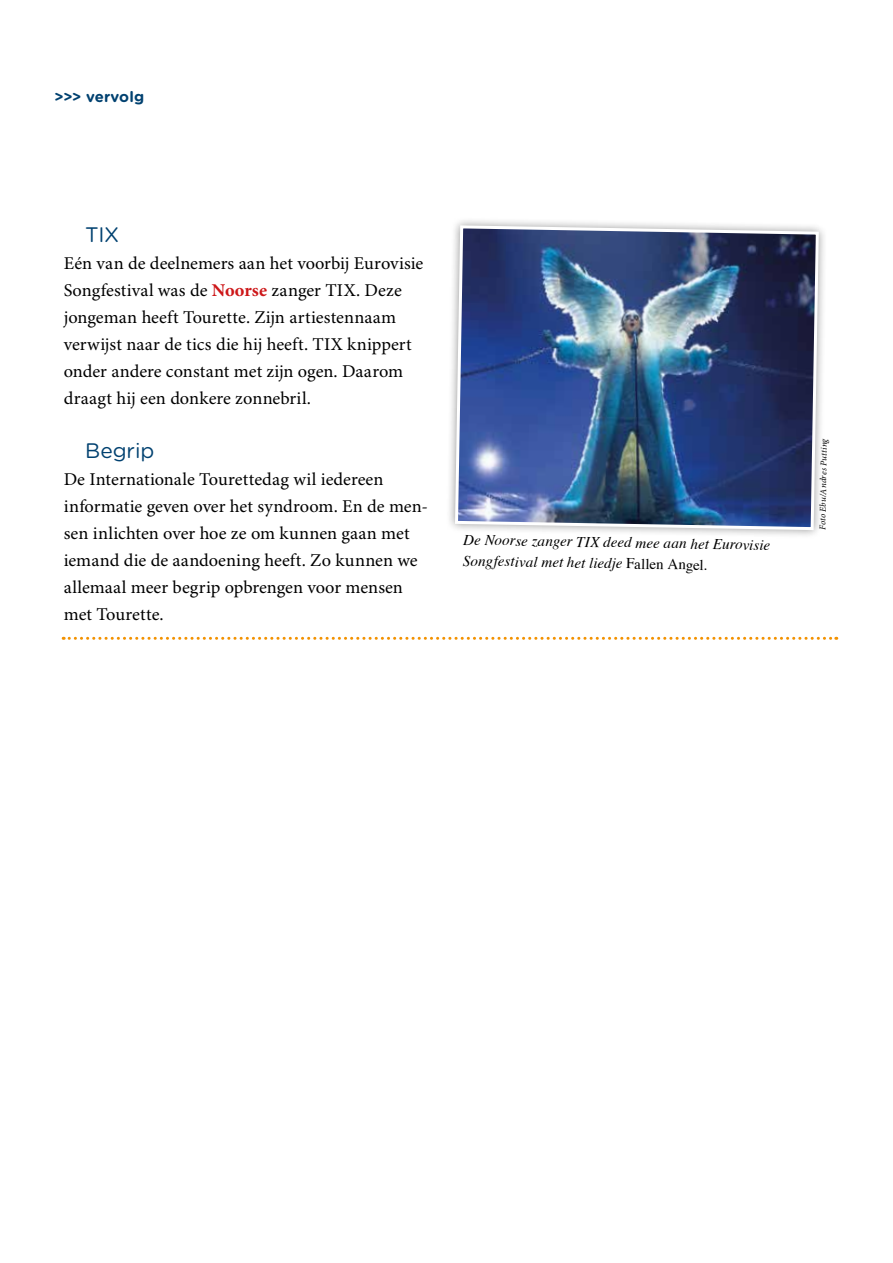
<style>
.page{position:relative;width:893px;height:1263px;background:#fff}
.page>*{position:absolute;margin:0;border:0;box-sizing:border-box;transform-origin:0 0}
.t1{font:21px "Gotham Rounded";letter-spacing:-.01em;color:#004170}
.t2{font:18px/27px "Minion Pro";color:#000}
.t3{font:italic 15px/21px "Times";color:#000}
.t4{font:700 15px "Gotham Rounded";letter-spacing:.005em;color:#004170}
.t5{font:italic 9px "Minion Pro";color:#000}
.s1{font-weight:700;color:#cd1719}
.s2{font-style:normal}
</style>
<div class="page">
<svg style="left:63px;top:637px;width:774px;height:3px"></svg>
<div style="left:446px;top:216px;width:382px;height:323px;background:#000;opacity:.4"></div>
<img style="left:453px;top:224px;width:367px;height:308px">
<p class="t4" style="left:54px;top:86px;width:92px">&gt;&gt;&gt; vervolg</p>
<p class="t1" style="left:85px;top:220px;width:36px">TIX</p>
<p class="t2" style="left:64px;top:251px;width:361px">Eén van de deelnemers aan het voorbij Eurovisie Songfestival was de <span class="s1">Noorse</span> zanger TIX. Deze jongeman heeft Tourette. Zijn artiestennaam verwijst naar de tics die hij heeft. TIX knippert onder andere constant met zijn ogen. Daarom draagt hij een donkere zonnebril.</p>
<p class="t1" style="left:85px;top:436px;width:71px">Begrip</p>
<p class="t2" style="left:64px;top:467px;width:366px">De Internationale Tourettedag wil iedereen informatie geven over het syndroom. En de men&shy;sen inlichten over hoe ze om kunnen gaan met iemand die de aandoening heeft. Zo kunnen we allemaal meer begrip opbrengen voor mensen met Tourette.</p>
<p class="t3" style="left:464px;top:528px;width:308px;rotate:1deg">De Noorse zanger TIX deed mee aan het Eurovisie<br>Songfestival met het liedje <span class="s2">Fallen Angel</span>.</p>
<p class="t5" style="left:817px;top:530px;width:93px;rotate:-89deg">Foto Ebu/Andres Putting</p>
</div>
